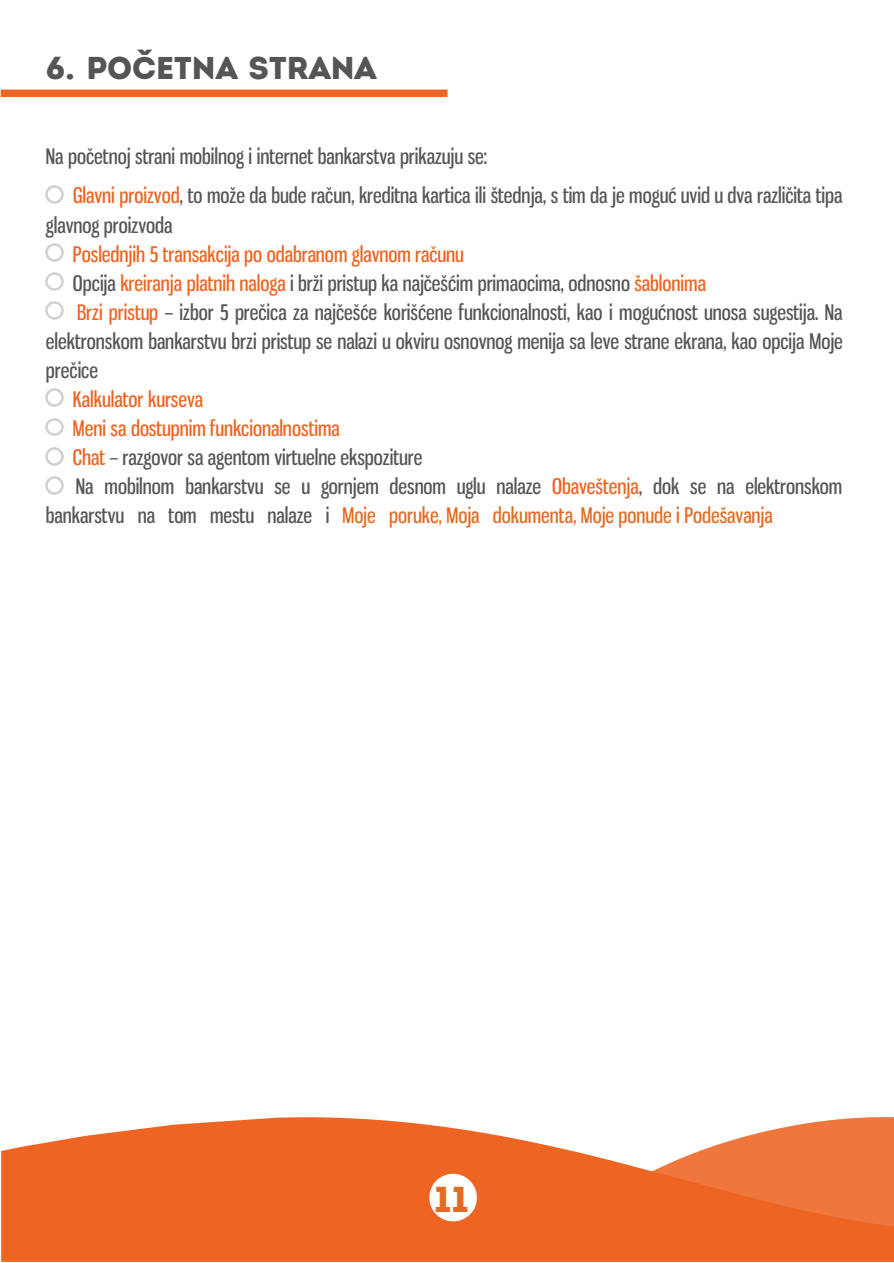
<style>
.page{position:relative;width:894px;height:1263px;background:#fff}
.page>*{position:absolute;margin:0;border:0;box-sizing:border-box;transform-origin:0 0}
.t1{font:900 36px "Intro";color:#e36c25}
.t2{font:900 31.5px "Intro";color:#535654}
.t3{font:21px/39.6px "Gnuolane";color:#535654}
.t4{font:21px "Gnuolane";color:#ee6422}
.t5{font:21px "Gnuolane";color:#e36c25}
.s1{color:#ee6422}
.s2{color:#535654}
</style>
<div class="page">
<svg style="left:1px;top:1117px;width:892px;height:144px;background:#ef7439"></svg>
<svg style="left:429px;top:1173px;width:48px;height:48px"></svg>
<svg style="left:651px;top:1117px;width:242px;height:116px;background:#f18552"></svg>
<img style="left:46px;top:186px;width:18px;height:18px">
<img style="left:46px;top:244px;width:18px;height:18px">
<img style="left:46px;top:273px;width:18px;height:18px">
<img style="left:46px;top:302px;width:18px;height:18px">
<img style="left:46px;top:389px;width:18px;height:18px">
<img style="left:46px;top:418px;width:18px;height:18px">
<img style="left:46px;top:447px;width:18px;height:18px">
<img style="left:46px;top:476px;width:18px;height:18px">
<div style="left:1px;top:90px;width:446px;height:7px;background:#ee6422"></div>
<h2 class="t2" style="left:46px;top:48px;width:332px">6. POČETNA STRANA</h2>
<p class="t3" style="left:73px;top:135px;width:770px;text-indent:-27px">Na početnoj strani mobilnog i internet bankarstva prikazuju se:<br><span class="s1">Glavni proizvod</span>, to može da bude račun, kreditna kartica ili štednja, s tim da je moguć uvid u dva različita tipa</p>
<p class="t3" style="left:46px;top:204px;width:128px">glavnog proizvoda</p>
<p class="t4" style="left:73px;top:239px;width:392px">Poslednjih 5 transakcija po odabranom glavnom računu</p>
<p class="t3" style="left:73px;top:262px;width:634px">Opcija <span class="s1">kreiranja platnih naloga</span> i brži pristup ka najčešćim primaocima, odnosno <span class="s1">šablonima</span></p>
<p class="t3" style="left:77px;top:291px;width:766px"><span class="s1">Brzi pristup</span> – izbor 5 prečica za najčešće korišćene funkcionalnosti, kao i mogućnost unosa sugestija. Na</p>
<p class="t3" style="left:46px;top:320px;width:798px">elektronskom bankarstvu brzi pristup se nalazi u okviru osnovnog menija sa leve strane ekrana, kao opcija Moje</p>
<p class="t3" style="left:46px;top:349px;width:54px">prečice</p>
<p class="t4" style="left:73px;top:384px;width:132px">Kalkulator kurseva</p>
<p class="t4" style="left:73px;top:413px;width:268px">Meni sa dostupnim funkcionalnostima</p>
<p class="t3" style="left:73px;top:436px;width:351px"><span class="s1">Chat</span> – razgovor sa agentom virtuelne ekspoziture</p>
<p class="t3" style="left:76px;top:465px;width:767px">Na mobilnom bankarstvu se u gornjem desnom uglu nalaze <span class="s1">Obaveštenja</span>, dok se na elektronskom</p>
<p class="t5" style="left:46px;top:500px;width:728px"><span class="s2">bankarstvu na tom mestu nalaze i</span> Moje poruke, Moja dokumenta, Moje ponude i Podešavanja</p>
<h1 class="t1" style="left:434px;top:1175px;width:36px">11</h1>
</div>
